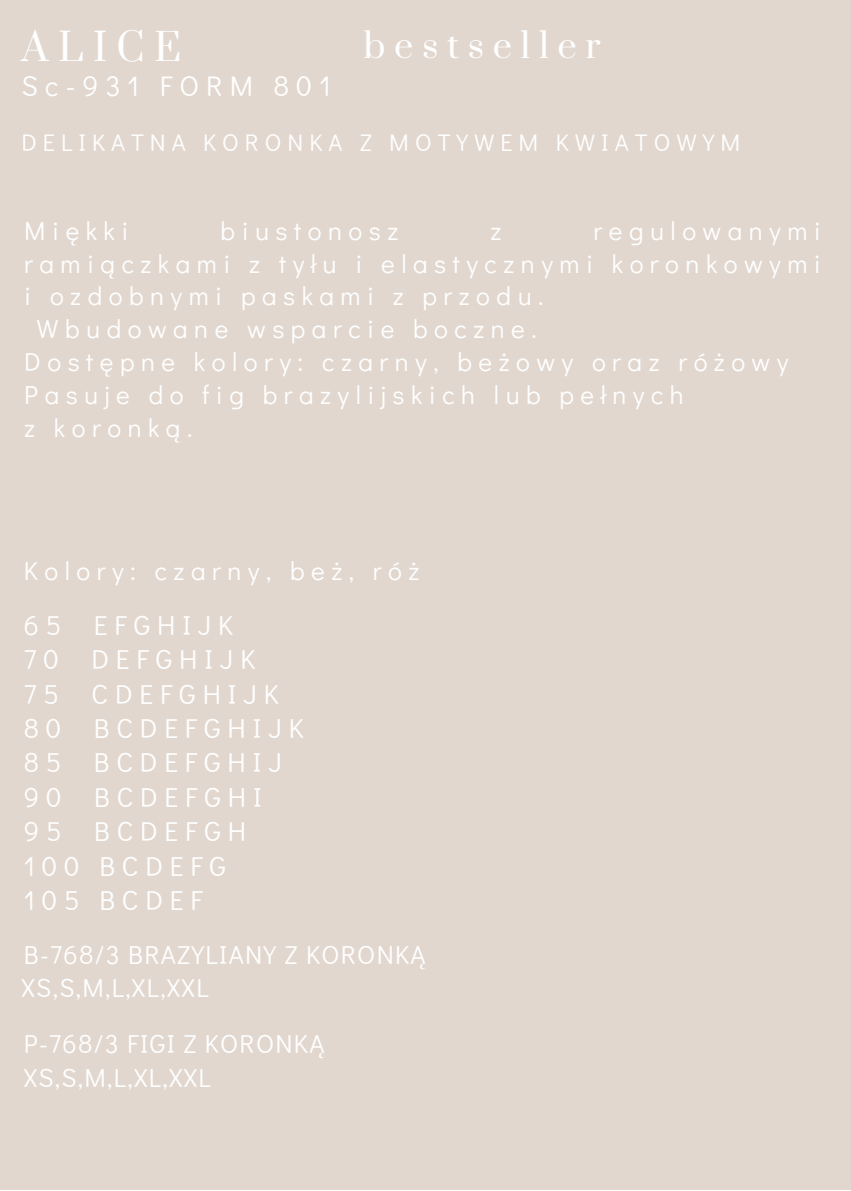
<style>
.page{position:relative;width:851px;height:1191px;background:#fff}
.page>*{position:absolute;margin:0;border:0;box-sizing:border-box;transform-origin:0 0}
.t1{font:37.6px "Prata";letter-spacing:.25em;color:#fff}
.t2{font:34.4px "Prata";letter-spacing:.25em;color:#fff}
.t3{font:28.2px "Didact Gothic";letter-spacing:.25em;color:#fff}
.t4{font:27.4px/34.4px "Didact Gothic";letter-spacing:.25em;color:#fff}
.t5{font:26px "Didact Gothic";letter-spacing:.25em;color:#fff}
.t6{font:26px/33.4px "Didact Gothic";letter-spacing:.05em;color:#fff}
.t7{font:24px "Didact Gothic";letter-spacing:.25em;color:#fff}
</style>
<div class="page">
<div style="left:0;top:0;width:849px;height:1189px;background:#e1d7cf"></div>
<h1 class="t1" style="left:22px;top:24px;width:161px">ALICE</h1>
<p class="t3" style="left:22px;top:67px;width:311px">Sc-931 FORM 801</p>
<h2 class="t2" style="left:363px;top:24px;width:238px">bestseller</h2>
<p class="t7" style="left:22px;top:126px;width:719px">DELIKATNA KORONKA Z MOTYWEM KWIATOWYM</p>
<p class="t5" style="left:24px;top:212px;width:106px">Miękki</p>
<p class="t5" style="left:220px;top:212px;width:179px">biustonosz</p>
<p class="t5" style="left:490px;top:212px;width:12px">z</p>
<p class="t5" style="left:593px;top:212px;width:229px">regulowanymi</p>
<p class="t5" style="left:24px;top:245px;width:797px">ramiączkami z tyłu i elastycznymi koronkowymi</p>
<p class="t5" style="left:24px;top:278px;width:520px">i ozdobnymi paskami z przodu.</p>
<p class="t5" style="left:37px;top:311px;width:501px">Wbudowane wsparcie boczne.</p>
<p class="t5" style="left:24px;top:344px;width:765px">Dostępne kolory: czarny, beżowy oraz różowy</p>
<p class="t5" style="left:24px;top:377px;width:660px">Pasuje do fig brazylijskich lub pełnych</p>
<p class="t5" style="left:24px;top:410px;width:169px">z koronką.</p>
<p class="t5" style="left:24px;top:553px;width:397px">Kolory: czarny, beż, róż</p>
<p class="t4" style="left:24px;top:607px;width:281px">65 EFGHIJK<br>70 DEFGHIJK<br>75 CDEFGHIJK<br>80 BCDEFGHIJK<br>85 BCDEFGHIJ<br>90 BCDEFGHI<br>95 BCDEFGH<br>100 BCDEFG<br>105 BCDEF</p>
<p class="t6" style="left:22px;top:937px;width:405px">B-768/3 BRAZYLIANY Z KORONKĄ<br>XS,S,M,L,XL,XXL</p>
<p class="t6" style="left:24px;top:1026px;width:302px;line-height:34px">P-768/3 FIGI Z KORONKĄ<br>XS,S,M,L,XL,XXL</p>
</div>
